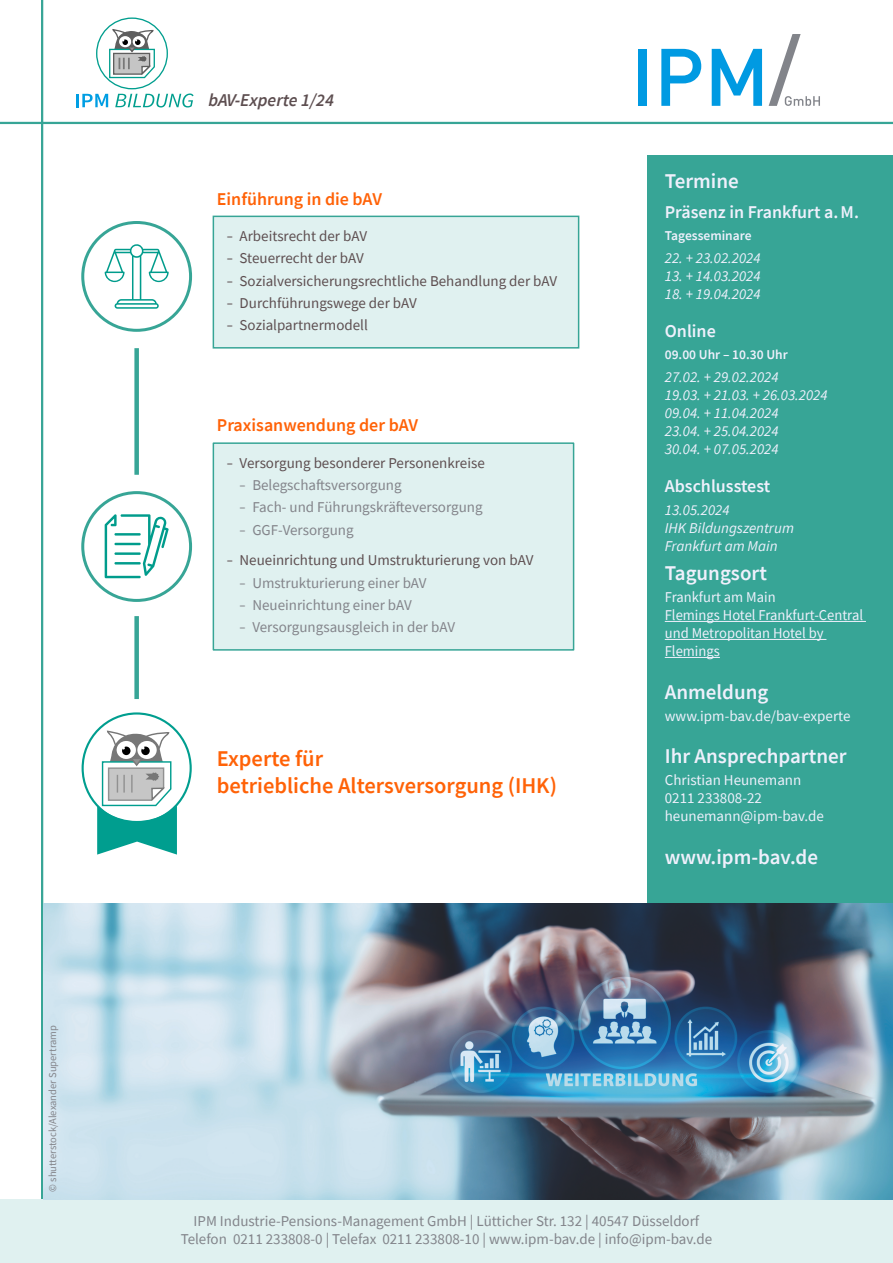
<style>
.page{position:relative;width:893px;height:1263px;background:#fff}
.page>*{position:absolute;margin:0;border:0;box-sizing:border-box;transform-origin:0 0}
.t1{font:600 22.5px/27px "Source Sans Pro";color:#ff6207}
.t2{font:600 21px "Source Sans Pro";color:#eff0fc}
.t3{font:600 18px "Source Sans Pro";color:#eff0fc}
.t4{font:600 18px "Source Sans Pro";color:#ff6207}
.t5{font:italic 600 18px "Source Sans Pro";color:#5d4e50}
.t6{font:15px/22.2px "Source Sans Pro";color:#5d4e50}
.t7{font:italic 15px/18px "Source Sans Pro";color:#eff0fc}
.t8{font:15px/18px "Source Sans Pro";color:#eff0fc}
.t9{font:15px/22.2px "Source Sans Pro";color:#83848a}
.t10{font:15px/18px "Source Sans Pro";color:#82848a;text-align:center}
.t11{font:600 13.5px "Source Sans Pro";color:#eff0fc}
.t12{font:10.5px "Source Sans Pro";color:#83848a}
</style>
<div class="page">
<hr style="left:41px;top:0;width:2px;height:1252px;background:#37a596">
<hr style="left:0;top:123px;width:893px;height:1px;background:#37a596">
<div style="left:638px;top:49px;width:9px;height:57px;background:#009ae2"></div>
<svg style="left:661px;top:49px;width:40px;height:57px"></svg>
<svg style="left:712px;top:49px;width:50px;height:57px"></svg>
<svg style="left:769px;top:34px;width:51px;height:72px"></svg>
<hr style="left:0;top:122px;width:893px;height:1px;background:#37a596">
<div style="left:0;top:1199px;width:893px;height:64px;background:#e0f1f0"></div>
<div style="left:213px;top:216px;width:366px;height:132px;background:#e0f1f0"></div>
<div style="left:213px;top:216px;width:366px;height:133px;border:2px solid #37a596"></div>
<div style="left:134px;top:348px;width:5px;height:127px;background:#37a596"></div>
<div style="left:134px;top:616px;width:5px;height:83px;background:#37a596"></div>
<div style="left:213px;top:443px;width:361px;height:207px;background:#e0f1f0"></div>
<div style="left:213px;top:442px;width:361px;height:209px;border:2px solid #37a596"></div>
<div style="left:648px;top:155px;width:245px;height:796px;background:#37a596"></div>
<hr style="left:665px;top:621px;width:201px;height:1px;background:#eff0fc">
<hr style="left:665px;top:639px;width:161px;height:1px;background:#eff0fc">
<hr style="left:665px;top:657px;width:55px;height:1px;background:#eff0fc">
<svg style="left:105px;top:244px;width:64px;height:65px"></svg>
<div style="left:81px;top:221px;width:111px;height:111px;border:3px solid #37a596;border-radius:50%"></div>
<svg style="left:105px;top:514px;width:64px;height:64px"></svg>
<div style="left:81px;top:491px;width:111px;height:111px;border:3px solid #37a596;border-radius:50%"></div>
<img style="left:43px;top:904px;width:850px;height:295px">
<div style="left:96px;top:17px;width:72px;height:72px;border:1px solid #009e8e;border-radius:50%"></div>
<svg style="left:76px;top:94px;width:32px;height:13px"></svg>
<svg style="left:115px;top:94px;width:79px;height:13px"></svg>
<svg style="left:108px;top:29px;width:48px;height:50px"></svg>
<svg style="left:97px;top:730px;width:80px;height:124px"></svg>
<p class="t12" style="left:46px;top:1192px;width:168px;rotate:-90deg">© shutterstock/Alexander Supertramp</p>
<p class="t5" style="left:208px;top:88px;width:127px">bAV-Experte 1/24</p>
<p class="t4" style="left:217px;top:187px;width:167px">Einführung in die bAV</p>
<p class="t6" style="left:227px;top:225px;width:332px">؞ Arbeitsrecht der bAV<br>؞ Steuerrecht der bAV<br>؞ Sozialversicherungsrechtliche Behandlung der bAV ؞ Durchführungswege der bAV<br>؞ Sozialpartnermodell</p>
<p class="t4" style="left:217px;top:413px;width:203px">Praxisanwendung der bAV</p>
<p class="t6" style="left:227px;top:452px;width:259px">؞ Versorgung besonderer Personenkreise</p>
<p class="t9" style="left:240px;top:474px;width:244px">؞ Belegschaftsversorgung<br>؞ Fach- und Führungskräfteversorgung ؞ GGF-Versorgung</p>
<p class="t6" style="left:227px;top:549px;width:308px">؞ Neueinrichtung und Umstrukturierung von bAV</p>
<p class="t9" style="left:240px;top:571px;width:217px">؞ Umstrukturierung einer bAV<br>؞ Neueinrichtung einer bAV<br>؞ Versorgungsausgleich in der bAV</p>
<h1 class="t1" style="left:217px;top:744px;width:342px">Experte für<br>betriebliche Altersversorgung (IHK)</h1>
<h2 class="t2" style="left:665px;top:167px;width:76px">Termine</h2>
<p class="t3" style="left:665px;top:200px;width:196px">Präsenz in Frankfurt a.M.</p>
<p class="t11" style="left:665px;top:227px;width:88px">Tagesseminare</p>
<p class="t7" style="left:665px;top:248px;width:97px">22. + 23.02.2024</p>
<p class="t7" style="left:665px;top:266px;width:97px">13. + 14.03.2024</p>
<p class="t7" style="left:665px;top:284px;width:97px">18. + 19.04.2024</p>
<p class="t3" style="left:665px;top:319px;width:53px">Online</p>
<p class="t11" style="left:665px;top:346px;width:124px">09.00 Uhr – 10.30 Uhr</p>
<p class="t7" style="left:665px;top:368px;width:164px">27.02. + 29.02.2024<br>19.03. + 21.03. + 26.03.2024<br>09.04. + 11.04.2024<br>23.04. + 25.04.2024<br>30.04. + 07.05.2024</p>
<p class="t3" style="left:665px;top:474px;width:107px">Abschlusstest</p>
<p class="t7" style="left:665px;top:500px;width:131px">13.05.2024<br>IHK Bildungszentrum<br>Frankfurt am Main</p>
<h2 class="t2" style="left:665px;top:559px;width:104px">Tagungsort</h2>
<p class="t8" style="left:665px;top:588px;width:200px">Frankfurt am Main<br>Flemings Hotel Frankfurt-Central und Metropolitan Hotel by<br>Flemings</p>
<h2 class="t2" style="left:665px;top:678px;width:105px">Anmeldung</h2>
<p class="t8" style="left:665px;top:707px;width:187px">www.ipm-bav.de/bav-experte</p>
<h2 class="t2" style="left:665px;top:742px;width:183px">Ihr Ansprechpartner</h2>
<p class="t8" style="left:665px;top:771px;width:161px">Christian Heunemann<br>0211 233808-22 heunemann@ipm-bav.de</p>
<h2 class="t2" style="left:665px;top:843px;width:155px">www.ipm-bav.de</h2>
<p class="t10" style="left:181px;top:1212px;width:533px">IPM Industrie-Pensions-Management GmbH | Lütticher Str. 132 | 40547 Düsseldorf<br>Telefon 0211 233808-0 | Telefax 0211 233808-10 | www.ipm-bav.de | info@ipm-bav.de</p>
</div>
